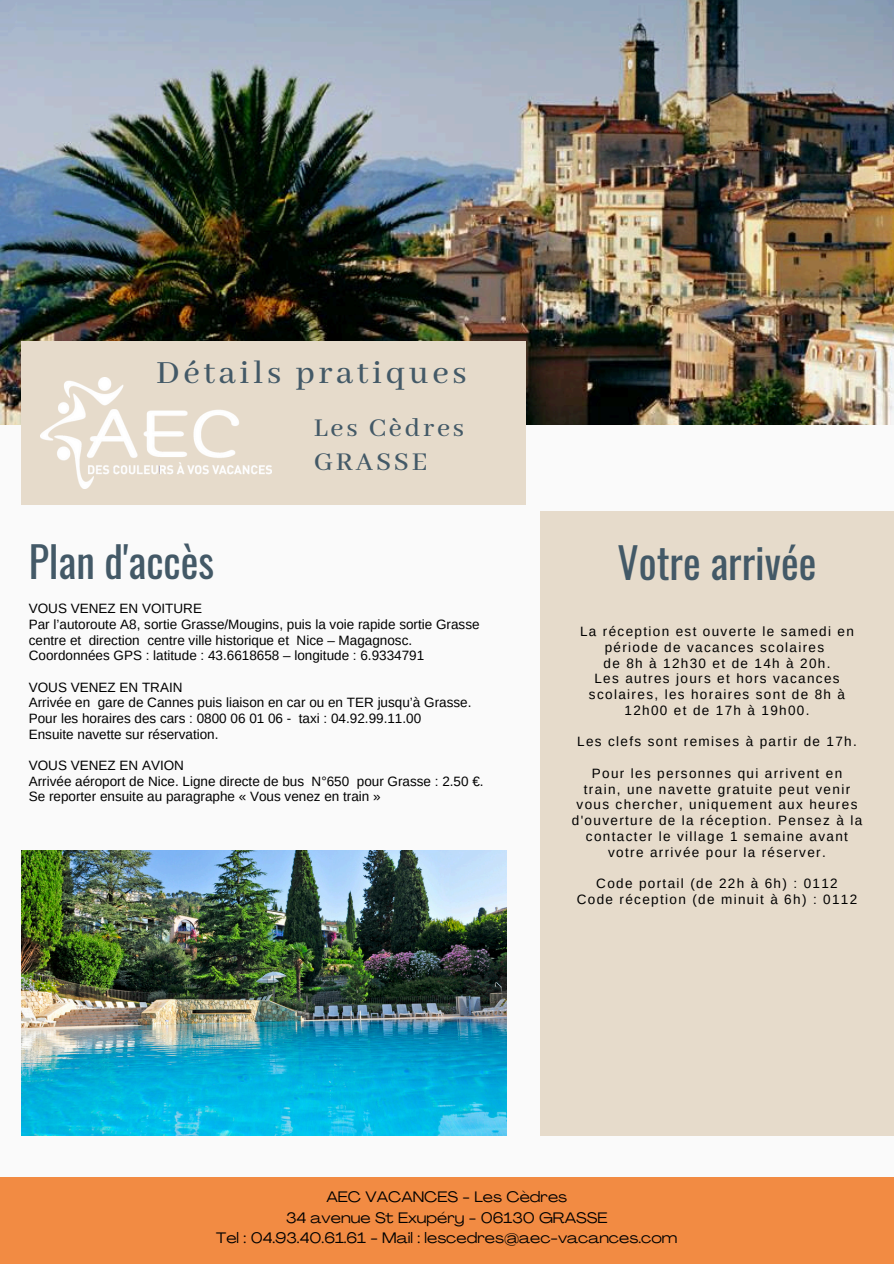
<style>
.page{position:relative;width:894px;height:1264px;background:#fff}
.page>*{position:absolute;margin:0;border:0;box-sizing:border-box;transform-origin:0 0}
.t1{font:42px "Oswald";color:#435967}
.t2{font:500 36px "Abhaya Libre";letter-spacing:.1em;color:#435967}
.t3{font:500 28.5px/33.5px "Abhaya Libre";letter-spacing:.1em;color:#435967}
.t4{font:expanded 15px/20.2px "Agrandir";color:#000;text-align:center}
.t5{font:13.5px/15.6px "Arimo";color:#000}
.t6{font:13.5px/15.8px "Arimo";letter-spacing:.1em;color:#000;text-align:center}
</style>
<div class="page">
<div style="left:0;top:0;width:893px;height:1263px;background:#fafafa"></div>
<img style="left:0;top:0;width:893px;height:424px">
<div style="left:540px;top:511px;width:353px;height:624px;background:#e6dbcb"></div>
<div style="left:21px;top:341px;width:504px;height:163px;background:#e6dbcb"></div>
<div style="left:0;top:1177px;width:893px;height:86px;background:#f28b43"></div>
<img style="left:21px;top:850px;width:485px;height:285px">
<img style="left:40px;top:378px;width:231px;height:110px">
<p class="t2" style="left:156px;top:353px;width:312px">Détails pratiques</p>
<p class="t3" style="left:313px;top:412px;width:152px">Les Cèdres<br>GRASSE</p>
<p class="t1" style="left:29px;top:529px;width:187px">Plan d'accès</p>
<p class="t5" style="left:29px;top:601px;width:175px">VOUS VENEZ EN VOITURE</p>
<h2 class="t5" style="left:29px;top:616px;width:452px">Par l’autoroute A8, sortie Grasse/Mougins, puis la voie rapide sortie Grasse centre et direction centre ville historique et Nice – Magagnosc.</h2>
<h3 class="t5" style="left:29px;top:648px;width:397px">Coordonnées GPS : latitude : 43.6618658 – longitude : 6.9334791</h3>
<p class="t5" style="left:29px;top:679px;width:155px">VOUS VENEZ EN TRAIN</p>
<h1 class="t5" style="left:29px;top:694px;width:444px">Arrivée en gare de Cannes puis liaison en car ou en TER jusqu’à Grasse.</h1>
<h1 class="t5" style="left:29px;top:710px;width:394px">Pour les horaires des cars : 0800 06 01 06 - taxi : 04.92.99.11.00</h1>
<p class="t5" style="left:29px;top:726px;width:191px">Ensuite navette sur réservation.</p>
<p class="t5" style="left:29px;top:757px;width:157px">VOUS VENEZ EN AVION</p>
<p class="t5" style="left:29px;top:773px;width:456px">Arrivée aéroport de Nice. Ligne directe de bus N°650 pour Grasse : 2.50 €.</p>
<p class="t5" style="left:29px;top:788px;width:353px">Se reporter ensuite au paragraphe « Vous venez en train »</p>
<p class="t1" style="left:617px;top:529px;width:200px">Votre arrivée</p>
<p class="t6" style="left:580px;top:623px;width:275px">La réception est ouverte le samedi en période de vacances scolaires<br>de 8h à 12h30 et de 14h à 20h.<br>Les autres jours et hors vacances scolaires, les horaires sont de 8h à<br>12h00 et de 17h à 19h00.</p>
<p class="t6" style="left:577px;top:734px;width:281px">Les clefs sont remises à partir de 17h.</p>
<p class="t6" style="left:571px;top:765px;width:292px">Pour les personnes qui arrivent en train, une navette gratuite peut venir vous chercher, uniquement aux heures d'ouverture de la réception. Pensez à la contacter le village 1 semaine avant votre arrivée pour la réserver.</p>
<p class="t6" style="left:576px;top:875px;width:282px">Code portail (de 22h à 6h) : 0112<br>Code réception (de minuit à 6h) : 0112</p>
<p class="t4" style="left:216px;top:1188px;width:462px">AEC VACANCES - Les Cèdres<br>34 avenue St Exupéry - 06130 GRASSE<br>Tel : 04.93.40.61.61 - Mail : lescedres@aec-vacances.com</p>
</div>
